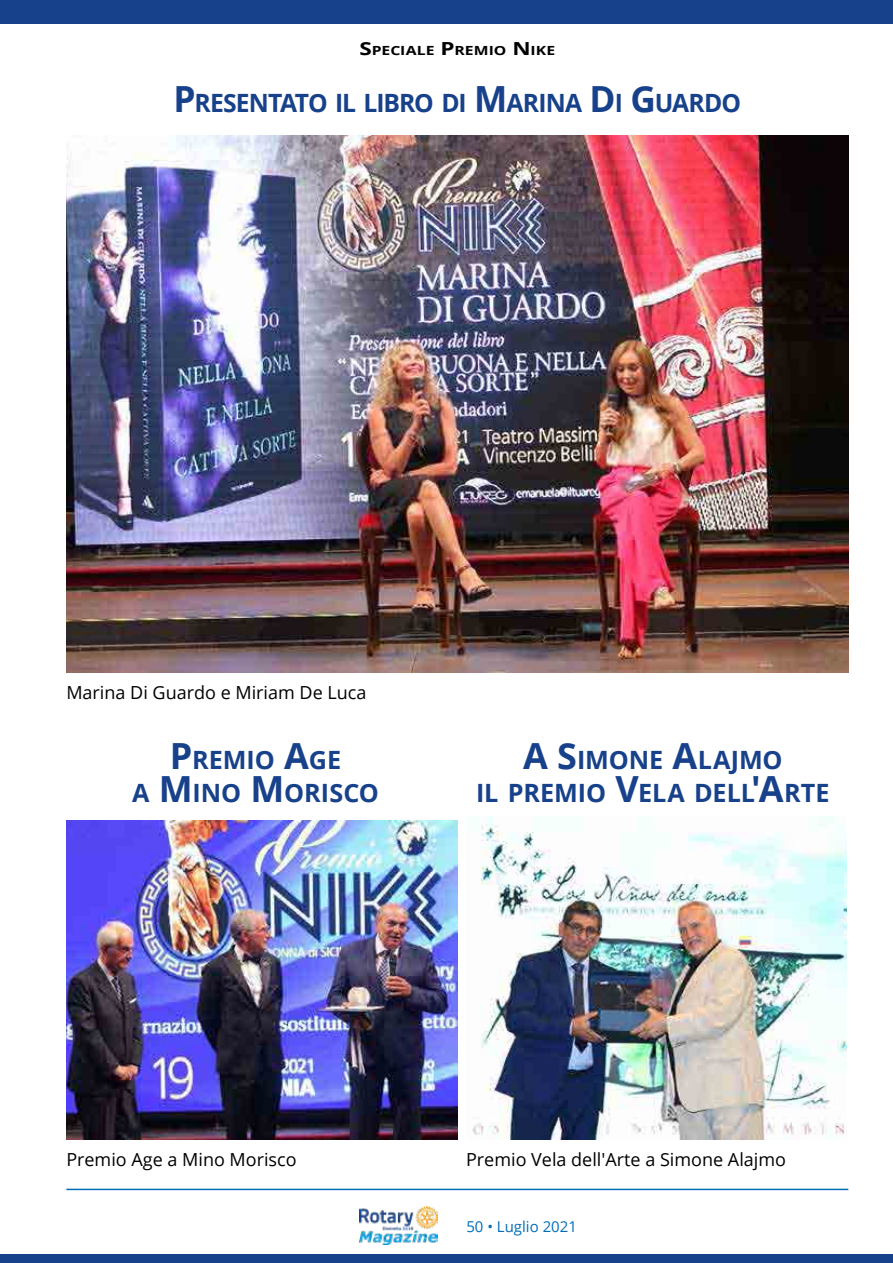
<style>
.page{position:relative;width:893px;height:1263px;background:#fff}
.page>*{position:absolute;margin:0;border:0;box-sizing:border-box;transform-origin:0 0}
.t1{font:700 25.2px/32.7px "Open Sans";letter-spacing:-.005em;color:#17418a;text-align:center}
.t2{font:700 25.2px "Open Sans";letter-spacing:-.035em;color:#17418a}
.t3{font:18px "Open Sans";color:#000}
.t4{font:15px "Open Sans";color:#006db8}
.t5{font:700 12.6px "Open Sans";color:#000;scale:1.25 1}
.s1{font-size:18px}
.s2{font-size:36px}
</style>
<div class="page">
<img style="left:359px;top:1206px;width:78px;height:39px">
<hr style="left:66px;top:1189px;width:782px;height:1px;background:#006db8">
<div style="left:0;top:1254px;width:893px;height:9px;background:#17418a"></div>
<div style="left:0;top:0;width:893px;height:23px;background:#17418a"></div>
<img style="left:66px;top:136px;width:782px;height:537px">
<img style="left:66px;top:821px;width:391px;height:319px">
<img style="left:472px;top:816px;width:374px;height:324px">
<p class="t5" style="left:359px;top:42px;width:158px"><span class="s1">S</span>PECIALE <span class="s1">P</span>REMIO <span class="s1">N</span>IKE</p>
<p class="t2" style="left:174px;top:85px;width:569px"><span class="s2">P</span>RESENTATO IL LIBRO DI <span class="s2">M</span>ARINA <span class="s2">D</span>I <span class="s2">G</span> UARDO</p>
<p class="t3" style="left:66px;top:680px;width:302px">Marina Di Guardo e Miriam De Luca</p>
<p class="t1" style="left:132px;top:743px;width:248px"><span class="s2">P</span>REMIO <span class="s2">A</span>GE<br>A <span class="s2">M</span> INO <span class="s2">M</span> ORISCO</p>
<p class="t1" style="left:476px;top:743px;width:355px"><span class="s2">A S</span>IMONE <span class="s2">A</span>LAJMO<br>IL PREMIO <span class="s2">V</span>ELA DELL<span class="s2">'A</span>RTE</p>
<p class="t3" style="left:66px;top:1147px;width:232px">Premio Age a Mino Morisco</p>
<p class="t3" style="left:466px;top:1147px;width:321px">Premio Vela dell'Arte a Simone Alajmo</p>
<p class="t4" style="left:466px;top:1216px;width:112px">50 • Luglio 2021</p>
</div>
